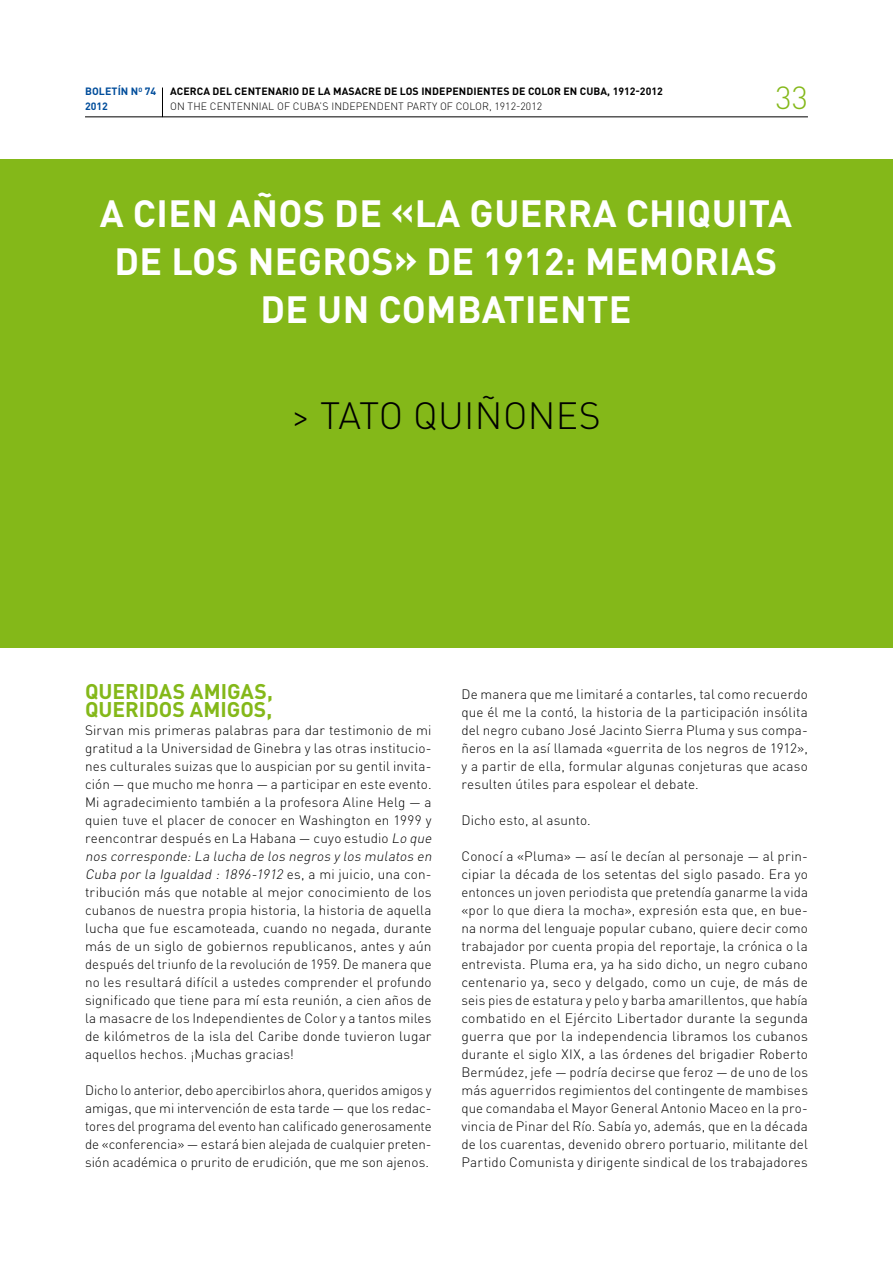
<style>
.page{position:relative;width:893px;height:1263px;background:#fff}
.page>*{position:absolute;margin:0;border:0;box-sizing:border-box;transform-origin:0 0}
.t1{font:700 37.5px "DIN Pro";letter-spacing:.01em;color:#fff}
.t2{font:300 37.5px "DIN Pro";letter-spacing:.01em;color:#000}
.t3{font:300 31.5px "DIN Pro";color:#84b819}
.t4{font:700 21px/18px "DIN Pro";color:#84b819}
.t5{font:300 13.5px/18px "DIN Pro";letter-spacing:.01em;color:#000;text-align:justify}
.t6{font:700 10.5px "DIN Pro";letter-spacing:.01em;color:#000}
.t7{font:300 10.5px "DIN Pro";letter-spacing:.01em;color:#000}
.t8{font:700 10.5px "DIN Pro";letter-spacing:.01em;color:#004d9b}
.s1{font-style:italic}
</style>
<div class="page">
<hr style="left:85px;top:116px;width:723px;height:1px;background:#000">
<svg style="left:162px;top:88px;width:1px;height:28px"></svg>
<div style="left:0;top:159px;width:893px;height:489px;background:#84b819"></div>
<p class="t8" style="left:85px;top:83px;width:73px">BOLETÍN N<sup>O</sup> 74</p>
<p class="t6" style="left:170px;top:83px;width:79px">ACERCA DEL CENTENA</p>
<p class="t6" style="left:282px;top:83px;width:202px">RIO DE LA MASACRE DE LOS INDEPENDIENTE</p>
<p class="t6" style="left:503px;top:83px;width:32px">S DE COLO</p>
<p class="t6" style="left:554px;top:83px;width:110px">R EN CUBA, 1912-2012</p>
<p class="t8" style="left:85px;top:98px;width:24px">2012</p>
<p class="t7" style="left:170px;top:98px;width:374px">On the centennial of Cuba’s I ndependent Party of Color, 1912-2012</p>
<h2 class="t3" style="left:775px;top:73px;width:34px">33</h2>
<h1 class="t1" style="left:100px;top:182px;width:671px">A CIEN AÑOS DE «LA GUERRA CHIQUITA</h1>
<h1 class="t1" style="left:115px;top:230px;width:664px">DE LOS NEGROS» DE 1912: MEMORIAS</h1>
<h1 class="t1" style="left:260px;top:278px;width:219px">DE UN COMBAT</h1>
<h1 class="t1" style="left:525px;top:278px;width:36px">IENTE</h1>
<h1 class="t2" style="left:291px;top:386px;width:311px">&gt; Tato Quiñones</h1>
<h3 class="t4" style="left:85px;top:680px;width:189px">QUERIDAS AMIGAS,<br>QUERIDOS AMIGOS,</h3>
<p class="t5" style="left:85px;top:720px;width:351px;text-align:left">Sirvan mis primeras palabras para dar testimonio de mi gratitud a la U niversidad de Ginebra y las otras institucio&shy;nes culturales suizas que lo auspician por su gentil invita&shy;ción — que mucho me honra — a participar en este evento.<br>M i agradecimiento también a la profesora Aline Helg — a quien tuve el placer de conocer en Washington en 1999 y reencontrar después en La Habana — cuyo estudio <span class="s1">Lo que nos corresponde:La lucha de los negros ylos mulatos en Cuba porla Igualdad :1896-1912</span> e s , a m i j u i c i o , u n a co n - tribución más que notable al mejor conocimiento de los cubanos de nuestra propia historia, la historia de aquella lucha que fue escamoteada, cuando no negada, durante más de un siglo de gobiernos republicanos, antes y aún después del triunfo de la revolución de 1959. De manera que no les resultará difícil a ustedes comprender el profundo significado que tiene para mí esta reunión, a cien años de la masacre de los I ndependientes de Color y a tantos miles de kilómetros de la isla del Caribe donde tuvieron lugar aquellos hechos. ¡M uchas gracias!</p>
<p class="t5" style="left:85px;top:1080px;width:348px">Dicho lo anterior, debo apercibirlos ahora, queridos amigos y amigas, que mi intervención de esta tarde — que los redac&shy;tores del programa del evento han calificado generosamente de «conferencia» — estará bien alejada de cualquier preten&shy;sión académica o prurito de erudición, que me son ajenos.</p>
<p class="t5" style="left:461px;top:684px;width:348px">De manera que me limitaré a contarles, tal como recuerdo que él me la contó, la historia de la participación insólita del negro cubano José Jacinto Sierra Pluma y sus compa&shy;ñeros en la así llamada «guerrita de los negros de 1912», y a partir de ella, formular algunas conjeturas que acaso resulten útiles para espolear el debate.</p>
<p class="t5" style="left:461px;top:810px;width:131px">Dicho esto, al asunto.</p>
<p class="t5" style="left:461px;top:846px;width:348px">Conocí a «Pluma» — así le decían al personaje — al prin&shy;cipiar la década de los setentas del siglo pasado. Era yo entonces un joven periodista que pretendía ganarme la vida «por lo que diera la mocha», expresión esta que, en bue&shy;na norma del lenguaje popular cubano, quiere decir como trabajador por cuenta propia del reportaje, la crónica o la entrevista. Pluma era, ya ha sido dicho, un negro cubano centenario ya, seco y delgado, como un cuje, de más de seis pies de estatura y pelo y barba amarillentos, que había combatido en el Ejército Libertador durante la segunda guerra que por la independencia libramos los cubanos durante el siglo XIX, a las órdenes del brigadier Roberto Bermúdez, jefe — podría decirse que feroz — de uno de los más aguerridos regimientos del contingente de mambises que comandaba el Mayor General Antonio Maceo en la pro&shy;vincia de Pinar del Río. Sabía yo, además, que en la década de los cuarentas, devenido obrero portuario, militante del Partido Comunista y dirigente sindical de los trabajadores</p>
</div>
